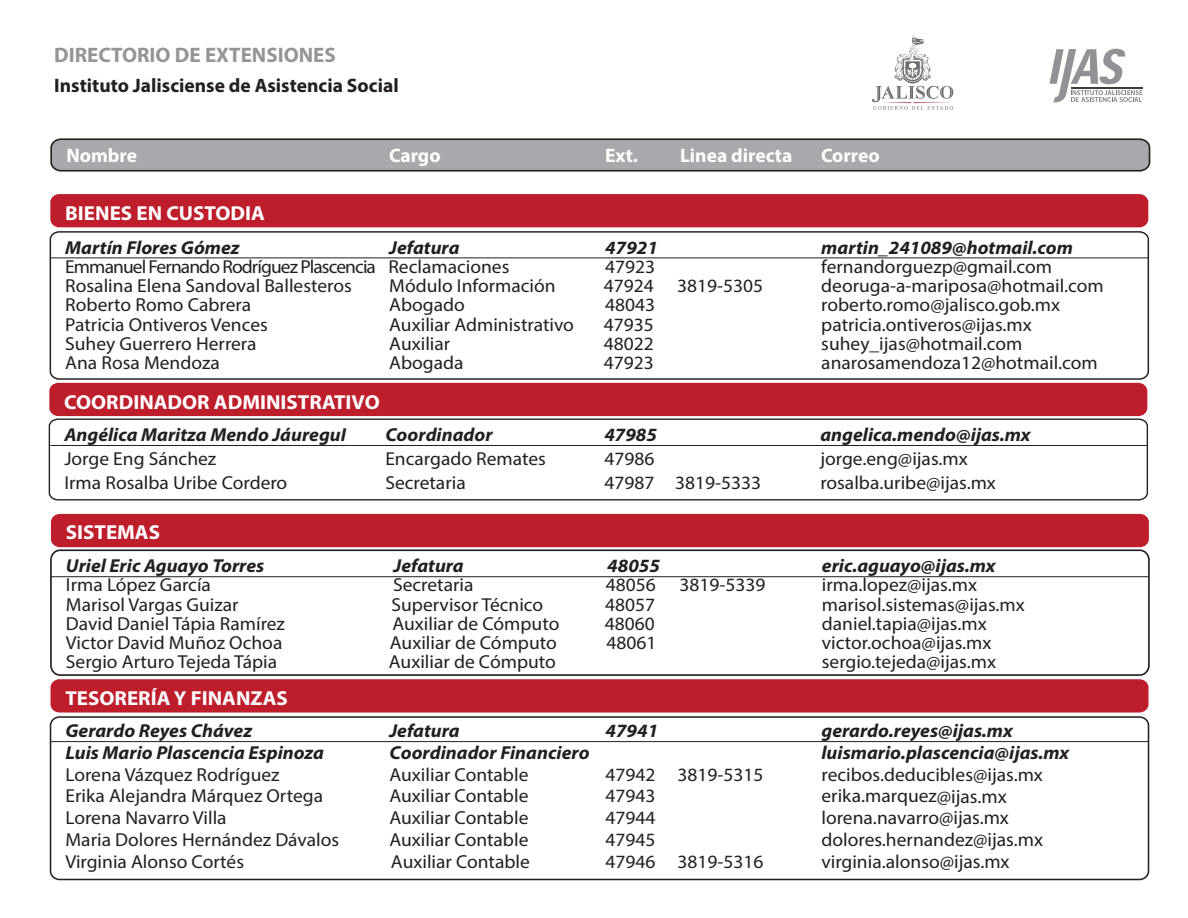
<style>
.page{position:relative;width:1188px;height:918px;background:#fff}
.page>*{position:absolute;margin:0;border:0;box-sizing:border-box;transform-origin:0 0}
.t1{font:700 21px "Myriad Pro";color:#939598}
.t2{font:700 20.25px "Myriad Pro";color:#fff;scale:1.04 1}
.t3{font:700 19.5px "Myriad Pro";color:#231f20}
.t4{font:700 19.5px "Myriad Pro";color:#fff}
.t5{font:18.75px "Myriad Pro";color:#231f20;scale:1.04 1}
.t6{font:italic 700 18.75px "Myriad Pro";color:#231f20;scale:1.04 1}
.t7{font:18.75px "Myriad Pro";letter-spacing:-.045em;color:#231f20;scale:1.04 1}
.s1{font-size:19.2px}
</style>
<div class="page">
<div style="left:50px;top:194px;width:1098px;height:33px;background:#be1d2c;border-radius:9px"></div>
<svg style="left:49px;top:231px;width:1101px;height:149px"></svg>
<hr style="left:51px;top:741px;width:1097px;height:1px;background:#231f20">
<hr style="left:51px;top:576px;width:1097px;height:1px;background:#231f20">
<div style="left:51px;top:679px;width:1098px;height:34px;background:#be1d2c;border-radius:9px"></div>
<div style="left:50px;top:716px;width:1099px;height:164px;border:2px solid #231f20;border-radius:9px"></div>
<div style="left:51px;top:514px;width:1098px;height:33px;background:#be1d2c;border-radius:9px"></div>
<div style="left:50px;top:549px;width:1100px;height:127px;border:2px solid #231f20;border-radius:9px"></div>
<div style="left:49px;top:383px;width:1098px;height:33px;background:#be1d2c;border-radius:9px"></div>
<svg style="left:48px;top:418px;width:1101px;height:83px"></svg>
<svg style="left:50px;top:138px;width:1101px;height:34px;background:#9d9ea1"></svg>
<svg style="left:1049px;top:49px;width:93px;height:54px"></svg>
<hr style="left:1071px;top:87px;width:71px;height:1px;background:#3d3d3e">
<svg style="left:872px;top:34px;width:81px;height:76px"></svg>
<p class="t1" style="left:54px;top:41px;width:283px">DIRECTORIO DE EXTENSIONES</p>
<p class="t3" style="left:54px;top:72px;width:346px">Instituto Jalisciense de Asistencia Social</p>
<p class="t4" style="left:67px;top:143px;width:72px">Nombre</p>
<p class="t4" style="left:389px;top:143px;width:53px">Cargo</p>
<p class="t4" style="left:605px;top:143px;width:34px">Ext.</p>
<p class="t4" style="left:680px;top:143px;width:114px">Linea directa</p>
<p class="t4" style="left:821px;top:143px;width:60px">Correo</p>
<p class="t2" style="left:65px;top:200px;width:193px">BIENES EN CUSTODIA</p>
<p class="t6" style="left:65px;top:235px;width:169px">Martín Flores Gómez</p>
<p class="t6" style="left:389px;top:235px;width:69px">Jefatura</p>
<p class="t6" style="left:605px;top:235px;width:52px">47921</p>
<p class="t6" style="left:821px;top:235px;width:244px">martin_241089@hotmail.com</p>
<p class="t7" style="left:65px;top:255px;width:429px">Emmanuel Fernando Rodríguez Plascencia Reclamaciones</p>
<p class="t5" style="left:605px;top:255px;width:50px">47923</p>
<p class="t5" style="left:821px;top:255px;width:224px">fernandorguezp@gmail.com</p>
<p class="t5" style="left:65px;top:274px;width:277px">Rosalina Elena Sandoval Ballesteros</p>
<p class="t5" style="left:389px;top:274px;width:162px">Módulo Información</p>
<p class="t5" style="left:604px;top:274px;width:155px">47924 3819-5305</p>
<p class="t5" style="left:821px;top:274px;width:273px">deoruga-a-mariposa@hotmail.com</p>
<p class="t5" style="left:65px;top:294px;width:180px">Roberto Romo Cabrera</p>
<p class="t5" style="left:389px;top:294px;width:74px">Abogado</p>
<p class="t5" style="left:605px;top:294px;width:50px">48043</p>
<p class="t5" style="left:821px;top:294px;width:231px">roberto.romo@jalisco.gob.mx</p>
<p class="t5" style="left:65px;top:313px;width:196px">Patricia Ontiveros Vences</p>
<p class="t5" style="left:389px;top:313px;width:179px">Auxiliar Administrativo</p>
<p class="t5" style="left:604px;top:313px;width:50px">47935</p>
<p class="t5" style="left:821px;top:313px;width:204px">patricia.ontiveros@ijas.mx</p>
<p class="t5" style="left:65px;top:332px;width:186px">Suhey Guerrero Herrera</p>
<p class="t5" style="left:389px;top:332px;width:60px">Auxiliar</p>
<p class="t5" style="left:604px;top:332px;width:50px">48022</p>
<p class="t5" style="left:821px;top:332px;width:195px">suhey_ijas@hotmail.com</p>
<p class="t5" style="left:65px;top:351px;width:150px">Ana Rosa Mendoza</p>
<p class="t5" style="left:389px;top:351px;width:73px">Abogada</p>
<p class="t5" style="left:604px;top:351px;width:50px">47923</p>
<p class="t5" style="left:821px;top:351px;width:267px">anarosamendoza12@hotmail.com</p>
<p class="t2" style="left:64px;top:389px;width:305px">COORDINADOR ADMINISTRATIVO</p>
<p class="t6" style="left:64px;top:422px;width:272px">Angélica Maritza Mendo JáureguI</p>
<p class="t6" style="left:385px;top:422px;width:105px">Coordinador</p>
<p class="t6" style="left:604px;top:422px;width:52px">47985</p>
<p class="t6" style="left:820px;top:422px;width:204px">angelica.mendo@ijas.mx</p>
<p class="t5" style="left:64px;top:447px;width:148px">Jorge Eng Sánchez</p>
<p class="t5" style="left:385px;top:447px;width:156px">Encargado Remates</p>
<p class="t5" style="left:604px;top:447px;width:50px">47986</p>
<p class="t5" style="left:820px;top:447px;width:143px">jorge.eng@ijas.mx</p>
<p class="t5" style="left:64px;top:471px;width:216px">Irma Rosalba Uribe Cordero</p>
<p class="t5" style="left:385px;top:471px;width:79px">Secretaria</p>
<p class="t5" style="left:604px;top:471px;width:152px">47987 3819-5333</p>
<p class="t5" style="left:820px;top:471px;width:170px">rosalba.uribe@ijas.mx</p>
<p class="t2" style="left:66px;top:519px;width:92px">SISTEMAS</p>
<p class="t6" style="left:66px;top:554px;width:192px">Uriel Eric Aguayo Torres</p>
<p class="t6" style="left:394px;top:554px;width:69px">Jefatura</p>
<p class="t6" style="left:607px;top:554px;width:52px">48055</p>
<p class="t6" style="left:822px;top:554px;width:168px">eric.aguayo@ijas.mx</p>
<p class="t5" style="left:66px;top:573px;width:141px">Irma López García</p>
<p class="t5" style="left:393px;top:573px;width:79px">Secretaria</p>
<p class="t5" style="left:606px;top:573px;width:50px">48056</p>
<p class="t5" style="left:679px;top:573px;width:84px">3819-5339</p>
<p class="t5" style="left:822px;top:573px;width:151px">irma.lopez@ijas.mx</p>
<p class="t5" style="left:66px;top:593px;width:168px">Marisol Vargas Guizar</p>
<p class="t5" style="left:392px;top:593px;width:147px">Supervisor Técnico</p>
<p class="t5" style="left:605px;top:593px;width:50px">48057</p>
<p class="t5" style="left:822px;top:593px;width:197px">marisol.sistemas@ijas.mx</p>
<p class="t5" style="left:66px;top:612px;width:212px">David Daniel Tápia Ramírez</p>
<p class="t5" style="left:392px;top:612px;width:162px">Auxiliar de Cómputo</p>
<p class="t5" style="left:605px;top:612px;width:50px">48060</p>
<p class="t5" style="left:822px;top:612px;width:160px">daniel.tapia@ijas.mx</p>
<p class="t5" style="left:66px;top:631px;width:210px">Victor David Muñoz Ochoa</p>
<p class="t5" style="left:390px;top:631px;width:162px">Auxiliar de Cómputo</p>
<p class="t5" style="left:606px;top:631px;width:50px">48061</p>
<p class="t5" style="left:822px;top:631px;width:165px">victor.ochoa@ijas.mx</p>
<p class="t5" style="left:66px;top:650px;width:205px">Sergio Arturo Tejeda Tápia</p>
<p class="t5" style="left:389px;top:650px;width:162px">Auxiliar de Cómputo</p>
<p class="t5" style="left:822px;top:650px;width:169px">sergio.tejeda@ijas.mx</p>
<p class="t2" style="left:65px;top:685px;width:215px">TESORERÍA Y FINANZAS</p>
<p class="t6" style="left:65px;top:719px;width:181px">Gerardo Reyes Chávez</p>
<p class="t6" style="left:389px;top:719px;width:69px">Jefatura</p>
<p class="t6" style="left:605px;top:719px;width:52px">47941</p>
<p class="t6" style="left:821px;top:719px;width:185px">gerardo.reyes@ijas.mx</p>
<p class="t6" style="left:65px;top:740px;width:250px">Luis Mario Plascencia Espinoza</p>
<p class="t6" style="left:389px;top:740px;width:194px">Coordinador Financiero</p>
<p class="t6" style="left:821px;top:740px;width:240px">luismario.plascencia@ijas.mx</p>
<p class="t5" style="left:65px;top:763px;width:207px">Lorena Vázquez Rodríguez</p>
<p class="t5" style="left:389px;top:763px;width:135px">Auxiliar Contable</p>
<p class="t5" style="left:605px;top:763px;width:153px">47942 3819-5315</p>
<p class="t5" style="left:821px;top:763px;width:214px">recibos.deducibles@ijas.mx</p>
<p class="t5" style="left:65px;top:785px;width:249px">Erika Alejandra Márquez Ortega</p>
<p class="t5" style="left:389px;top:785px;width:135px">Auxiliar Contable</p>
<p class="t5" style="left:605px;top:785px;width:50px">47943</p>
<p class="t5" style="left:821px;top:785px;width:180px">erika.marquez<span class="s1">@ijas.mx</span></p>
<p class="t5" style="left:65px;top:806px;width:157px">Lorena Navarro Villa</p>
<p class="t5" style="left:389px;top:806px;width:135px">Auxiliar Contable</p>
<p class="t5" style="left:605px;top:806px;width:50px">47944</p>
<p class="t5" style="left:821px;top:806px;width:182px">lorena.navarro<span class="s1">@ijas.mx</span></p>
<p class="t5" style="left:65px;top:828px;width:265px">Maria Dolores Hernández Dávalos</p>
<p class="t5" style="left:389px;top:828px;width:135px">Auxiliar Contable</p>
<p class="t5" style="left:605px;top:828px;width:50px">47945</p>
<p class="t5" style="left:821px;top:828px;width:215px">dolores.hernandez<span class="s1">@ijas.mx</span></p>
<p class="t5" style="left:65px;top:850px;width:173px">Virginia Alonso Cortés</p>
<p class="t5" style="left:391px;top:850px;width:135px">Auxiliar Contable</p>
<p class="t5" style="left:605px;top:850px;width:153px">47946 3819-5316</p>
<p class="t5" style="left:821px;top:850px;width:182px">virginia.alonso<span class="s1">@ijas.mx</span></p>
</div>
